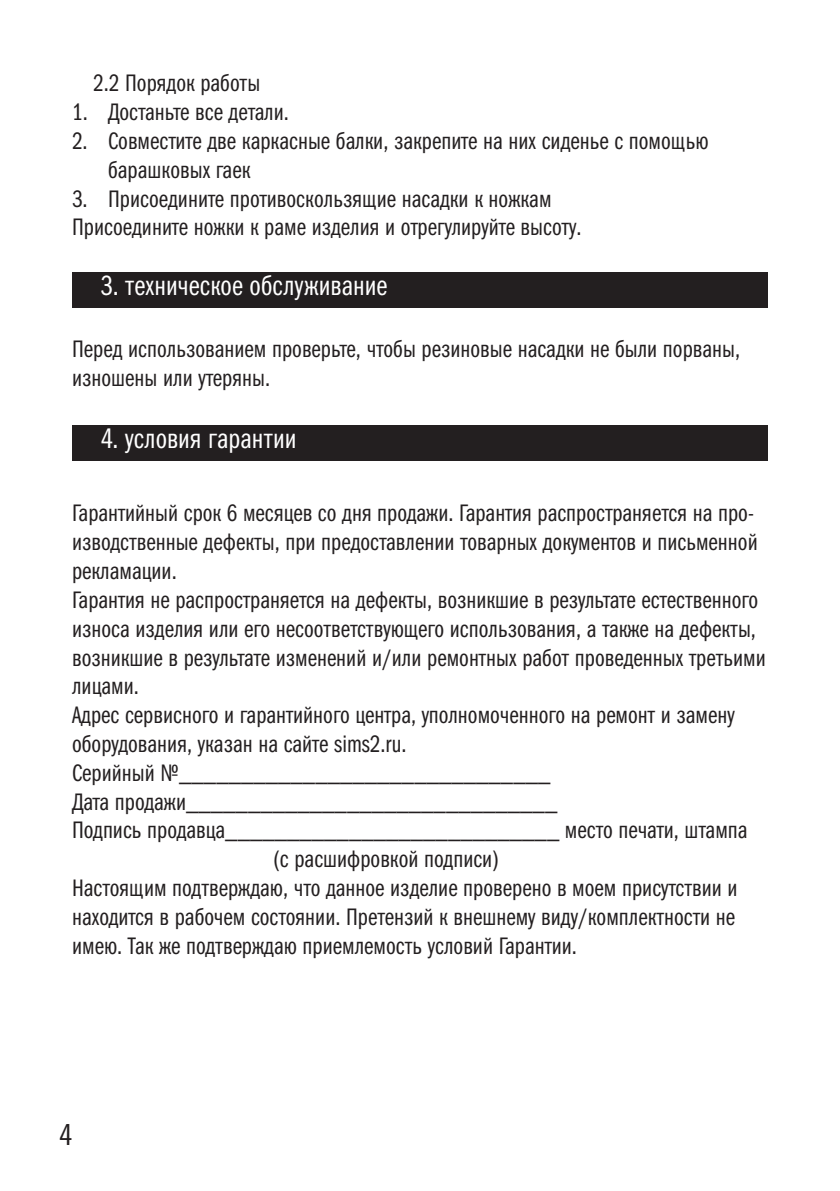
<style>
.page{position:relative;width:840px;height:1191px;background:#fff}
.page>*{position:absolute;margin:0;border:0;box-sizing:border-box;transform-origin:0 0}
.t1{font:30px "Franklin Gothic Book Cmp C";color:#231f20}
.t2{font:28px "Franklin Gothic Book Cmp C";letter-spacing:.005em;color:#fff}
.t3{font:24px/28.8px "Franklin Gothic Book Cmp C";color:#231f20}
</style>
<div class="page">
<div style="left:72px;top:272px;width:695px;height:36px;background:#231f20"></div>
<div style="left:72px;top:425px;width:695px;height:36px;background:#231f20"></div>
<p class="t3" style="left:93px;top:69px;width:168px">2.2 Порядок работы</p>
<p class="t3" style="left:72px;top:97px;width:218px">1. Достаньте все детали.</p>
<p class="t3" style="left:108px;top:126px;width:601px;text-indent:-36px">2. Совместите две каркасные балки, закрепите на них сиденье с помощью барашковых гаек</p>
<p class="t3" style="left:72px;top:184px;width:480px">3. Присоедините противоскользящие насадки к ножкам</p>
<p class="t3" style="left:72px;top:213px;width:511px">Присоедините ножки к раме изделия и отрегулируйте высоту.</p>
<p class="t2" style="left:100px;top:270px;width:288px">3. техническое обслуживание</p>
<p class="t3" style="left:72px;top:334px;width:669px">Перед использованием проверьте, чтобы резиновые насадки не были порваны, изношены или утеряны.</p>
<p class="t2" style="left:100px;top:423px;width:197px">4. условия гарантии</p>
<p class="t3" style="left:72px;top:499px;width:686px">Гарантийный срок 6 месяцев со дня продажи. Гарантия распространяется на про&shy;изводственные дефекты, при предоставлении товарных документов и письменной рекламации.</p>
<p class="t3" style="left:72px;top:585px;width:695px">Гарантия не распространяется на дефекты, возникшие в результате естественного износа изделия или его несоответствующего использования, а также на дефекты, возникшие в результате изменений и/или ремонтных работ проведенных третьими лицами.</p>
<p class="t3" style="left:72px;top:700px;width:664px">Адрес сервисного и гарантийного центра, уполномоченного на ремонт и замену оборудования, указан на сайте sims2.ru.</p>
<p class="t3" style="left:72px;top:758px;width:479px">Серийный №______________________________</p>
<p class="t3" style="left:72px;top:787px;width:486px">Дата продажи______________________________</p>
<p class="t3" style="left:72px;top:815px;width:676px">Подпись продавца___________________________ место печати, штампа</p>
<p class="t3" style="left:273px;top:844px;width:226px">(с расшифровкой подписи)</p>
<p class="t3" style="left:72px;top:873px;width:666px;text-align:justify">Настоящим подтверждаю, что данное изделие проверено в моем присутствии и находится в рабочем состоянии. Претензий к внешнему виду/комплектности не имею. Так же подтверждаю приемлемость условий Гарантии.</p>
<p class="t1" style="left:59px;top:1118px;width:15px">4</p>
</div>
